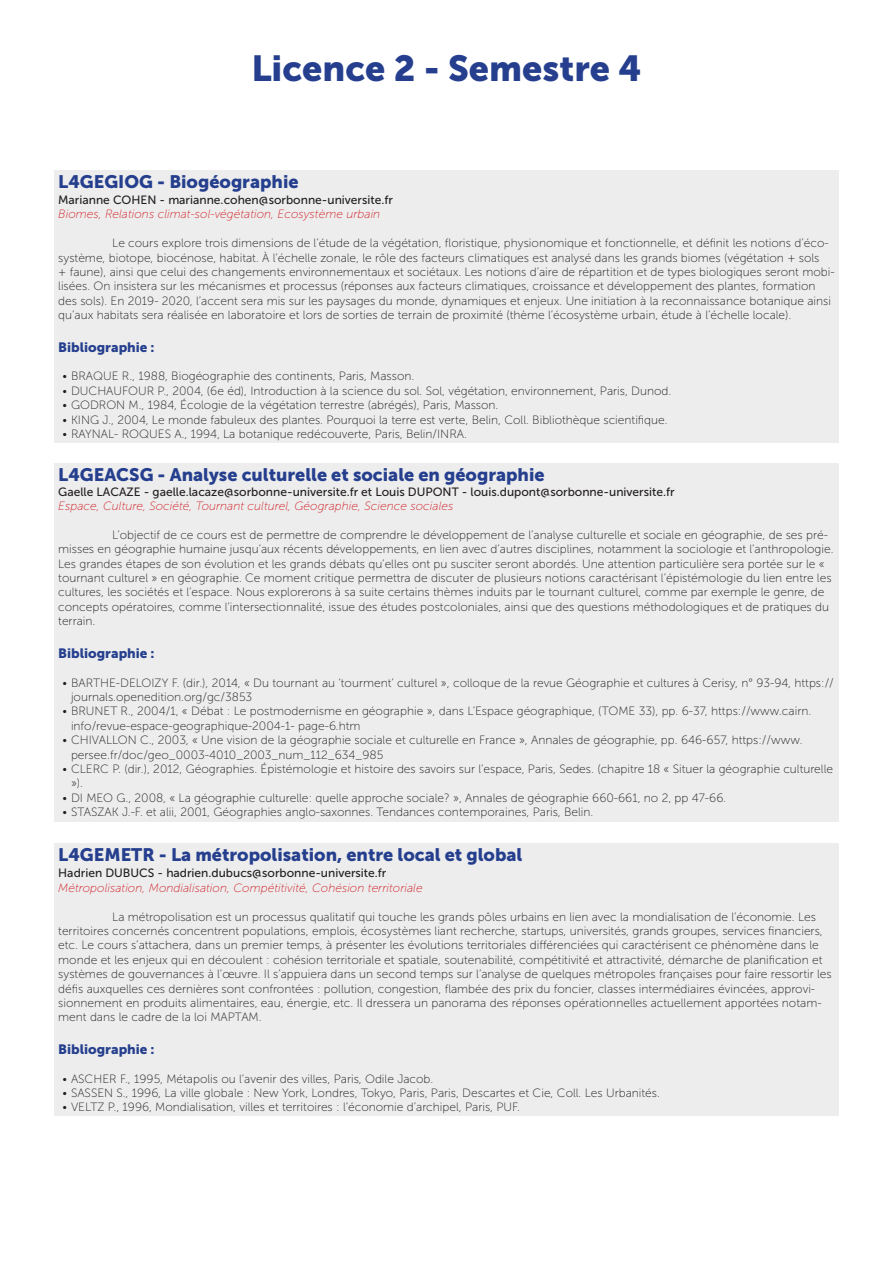
<style>
.page{position:relative;width:893px;height:1263px;background:#fff}
.page>*{position:absolute;margin:0;border:0;box-sizing:border-box;transform-origin:0 0}
.t1{font:36px "Museo Sans 900";color:#253f8e}
.Style_de_paragraphe{font:18px "Museo Sans 900";color:#253f8e}
.Style_de_paragraphe-2{font:13.5px "Museo Sans 900";color:#253f8e}
.Style_de_paragraphe-3{font:12px/14.4px "Museo Sans 100";color:#231f20}
.Style_de_paragraphe-4{font:12px "Museo Sans 500";color:#231f20}
.t2{font:italic 12px "Museo Sans 100";color:#d1232a}
</style>
<div class="page">
<div style="left:54px;top:170px;width:785px;height:272px;background:#ededed"></div>
<div style="left:54px;top:463px;width:785px;height:359px;background:#ededed"></div>
<div style="left:54px;top:843px;width:785px;height:272px;background:#ededed"></div>
<p class="t1" style="left:251px;top:48px;width:392px">Licence 2 - Semestre 4</p>
<p class="Style_de_paragraphe" style="left:58px;top:171px;width:242px">L4GEGIOG - Biogéographie</p>
<p class="Style_de_paragraphe-4" style="left:58px;top:193px;width:336px">Marianne COHEN - marianne.cohen@sorbonne-universite.fr</p>
<p class="t2" style="left:58px;top:208px;width:324px">Biomes, Relations climat-sol-végétation, Ecosystème urbain</p>
<p class="Style_de_paragraphe-3" style="left:58px;top:236px;width:778px;text-indent:54px">Le cours explore trois dimensions de l’étude de la végétation, floristique, physionomique et fonctionnelle, et définit les notions d’éco&shy;système, biotope, biocénose, habitat. À l’échelle zonale, le rôle des facteurs climatiques est analysé dans les grands biomes (végétation + sols<br>+ faune), ainsi que celui des changements environnementaux et sociétaux. Les notions d’aire de répartition et de types biologiques seront mobi&shy;lisées. On insistera sur les mécanismes et processus (réponses aux facteurs climatiques, croissance et développement des plantes, formation des sols). En 2019- 2020, l’accent sera mis sur les paysages du monde, dynamiques et enjeux. Une initiation à la reconnaissance botanique ainsi qu’aux habitats sera réalisée en laboratoire et lors de sorties de terrain de proximité (thème l’écosystème urbain, étude à l’échelle locale).</p>
<p class="Style_de_paragraphe-2" style="left:58px;top:339px;width:98px">Bibliographie :</p>
<p class="Style_de_paragraphe-3" style="left:63px;top:369px;width:353px">• BRAQUE R., 1988, Biogéographie des continents, Paris, Masson.</p>
<p class="Style_de_paragraphe-3" style="left:63px;top:384px;width:610px">• DUCHAUFOUR P., 2004, (6e éd), Introduction à la science du sol. Sol, végétation, environnement, Paris, Dunod.</p>
<p class="Style_de_paragraphe-3" style="left:63px;top:398px;width:437px">• GODRON M., 1984, Écologie de la végétation terrestre (abrégés), Paris, Masson.</p>
<p class="Style_de_paragraphe-3" style="left:63px;top:412px;width:607px">• KING J., 2004, Le monde fabuleux des plantes. Pourquoi la terre est verte, Belin, Coll. Bibliothèque scientifique.</p>
<p class="Style_de_paragraphe-3" style="left:63px;top:427px;width:406px">• RAYNAL- ROQUES A., 1994, La botanique redécouverte, Paris, Belin/INRA.</p>
<p class="Style_de_paragraphe" style="left:58px;top:465px;width:488px">L4GEACSG - Analyse culturelle et sociale en géographie</p>
<p class="Style_de_paragraphe-4" style="left:58px;top:485px;width:618px">Gaelle LACAZE - gaelle.lacaze@sorbonne-universite.fr et Louis DUPONT - louis.dupont@sorbonne-universite.fr</p>
<p class="t2" style="left:58px;top:500px;width:397px">Espace, Culture, Société, Tournant culturel, Géographie, Science sociales</p>
<p class="Style_de_paragraphe-3" style="left:58px;top:528px;width:777px;text-indent:54px">L’objectif de ce cours est de permettre de comprendre le développement de l’analyse culturelle et sociale en géographie, de ses pré&shy;misses en géographie humaine jusqu’aux récents développements, en lien avec d’autres disciplines, notamment la sociologie et l’anthropologie.<br>Les grandes étapes de son évolution et les grands débats qu’elles ont pu susciter seront abordés. Une attention particulière sera portée sur le « tournant culturel » en géographie. Ce moment critique permettra de discuter de plusieurs notions caractérisant l’épistémologie du lien entre les cultures, les sociétés et l’espace. Nous explorerons à sa suite certains thèmes induits par le tournant culturel, comme par exemple le genre, de concepts opératoires, comme l’intersectionnalité, issue des études postcoloniales, ainsi que des questions méthodologiques et de pratiques du terrain.</p>
<p class="Style_de_paragraphe-2" style="left:58px;top:645px;width:98px">Bibliographie :</p>
<p class="Style_de_paragraphe-3" style="left:71px;top:675px;width:764px;text-indent:-9px">• BARTHE-DELOIZY F. (dir.), 2014, « Du tournant au ‘tourment’ culturel », colloque de la revue Géographie et cultures à Cerisy, n° 93-94, https:// journals.openedition.org/gc/3853</p>
<p class="Style_de_paragraphe-3" style="left:71px;top:704px;width:742px;text-indent:-9px">• BRUNET R., 2004/1, « Débat : Le postmodernisme en géographie », dans L’Espace géographique, (TOME 33), pp. 6-37, https://www.cairn. info/revue-espace-geographique-2004-1- page-6.htm</p>
<p class="Style_de_paragraphe-3" style="left:71px;top:733px;width:733px;text-indent:-9px">• CHIVALLON C., 2003, « Une vision de la géographie sociale et culturelle en France », Annales de géographie, pp. 646-657, https://www. persee.fr/doc/geo_0003-4010_2003_num_112_634_985</p>
<p class="Style_de_paragraphe-3" style="left:71px;top:762px;width:764px;text-indent:-9px">• CLERC P. (dir.), 2012, Géographies. Épistémologie et histoire des savoirs sur l’espace, Paris, Sedes. (chapitre 18 « Situer la géographie culturelle »).</p>
<p class="Style_de_paragraphe-3" style="left:63px;top:790px;width:665px">• DI MEO G., 2008, « La géographie culturelle : quelle approche sociale ? », Annales de géographie 660-661, no 2, pp 47-66.</p>
<p class="Style_de_paragraphe-3" style="left:63px;top:805px;width:532px">• STASZAK J.-F. et alii, 2001, Géographies anglo-saxonnes. Tendances contemporaines, Paris, Belin.</p>
<p class="Style_de_paragraphe" style="left:58px;top:844px;width:466px">L4GEMETR - La métropolisation, entre local et global</p>
<p class="Style_de_paragraphe-4" style="left:58px;top:866px;width:330px">Hadrien DUBUCS - hadrien.dubucs@sorbonne-universite.fr</p>
<p class="t2" style="left:58px;top:881px;width:366px">Métropolisation, Mondialisation, Compétitivité, Cohésion territoriale</p>
<p class="Style_de_paragraphe-3" style="left:58px;top:909px;width:775px;text-indent:54px">La métropolisation est un processus qualitatif qui touche les grands pôles urbains en lien avec la mondialisation de l’économie. Les territoires concernés concentrent populations, emplois, écosystèmes liant recherche, startups, universités, grands groupes, services financiers, etc. Le cours s’attachera, dans un premier temps, à présenter les évolutions territoriales différenciées qui caractérisent ce phénomène dans le monde et les enjeux qui en découlent : cohésion territoriale et spatiale, soutenabilité, compétitivité et attractivité, démarche de planification et systèmes de gouvernances à l’œuvre. Il s’appuiera dans un second temps sur l’analyse de quelques métropoles françaises pour faire ressortir les défis auxquelles ces dernières sont confrontées : pollution, congestion, flambée des prix du foncier, classes intermédiaires évincées, approvi&shy;sionnement en produits alimentaires, eau, énergie, etc. Il dressera un panorama des réponses opérationnelles actuellement apportées notam&shy;ment dans le cadre de la loi MAPTAM.</p>
<p class="Style_de_paragraphe-2" style="left:58px;top:1041px;width:98px">Bibliographie :</p>
<p class="Style_de_paragraphe-3" style="left:63px;top:1071px;width:372px">• ASCHER F., 1995, Métapolis ou l’avenir des villes, Paris, Odile Jacob.</p>
<p class="Style_de_paragraphe-3" style="left:63px;top:1086px;width:599px">• SASSEN S., 1996, La ville globale : New York, Londres, Tokyo, Paris, Paris, Descartes et Cie, Coll. Les Urbanités.</p>
<p class="Style_de_paragraphe-3" style="left:63px;top:1100px;width:459px">• VELTZ P., 1996, Mondialisation, villes et territoires : l’économie d’archipel, Paris, PUF.</p>
</div>
